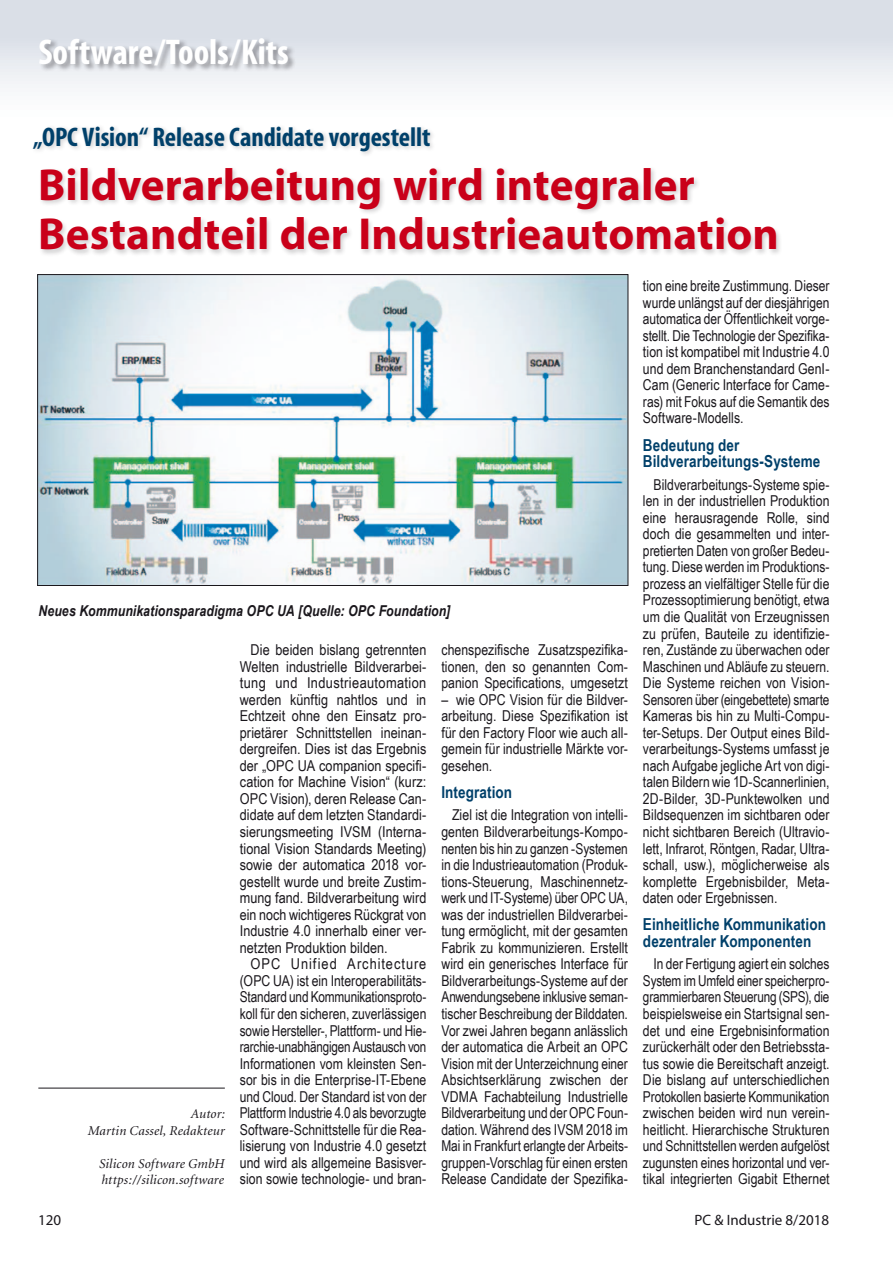
<style>
.page{position:relative;width:893px;height:1263px;background:#fff}
.page>*{position:absolute;margin:0;border:0;box-sizing:border-box;transform-origin:0 0}
.t1{font:700 45px/49.5px "Myriad Pro";letter-spacing:.005em;color:#c90019}
.t2{font:700 condensed 36px "Myriad";color:#fff}
.t3{font:700 condensed 27px "Myriad";color:#00406a}
.t4{font:700 16.5px/16.5px "Arial Narrow";letter-spacing:.005em;color:#00406a}
.t5{font:15px/16.5px "Arial Narrow";color:#1a171c;text-align:justify}
.t6{font:15px/16.5px "Arial Narrow";color:#1a171c;text-align:justify;scale:1.04 1}
.t7{font:italic 700 15px "Arial Narrow";letter-spacing:.005em;color:#1a171c}
.t8{font:15px "Myriad Pro";color:#1a171c}
.t9{font:italic 13.5px/16.5px "Minion";letter-spacing:.01em;color:#1a171c;text-align:right}
</style>
<div class="page">
<div style="left:0;top:0;width:893px;height:128px;background:linear-gradient(to bottom,#d2d8e2,#fff)"></div>
<svg style="left:892px;top:0;width:1px;height:128px"></svg>
<div style="left:39px;top:37px;width:257px;height:36px;background:#1a171c;opacity:.4"></div>
<div style="left:31px;top:124px;width:752px;height:133px;background:#1a171c;opacity:.2"></div>
<hr style="left:38px;top:1088px;width:187px;height:1px;background:#1a171c">
<img style="left:39px;top:276px;width:587px;height:308px">
<h2 class="t2" style="left:38px;top:34px;width:252px">Software/Tools/Kits</h2>
<h3 class="t3" style="left:33px;top:124px;width:399px">„OPC Vision“ Release Candidate vorgestellt</h3>
<h1 class="t1" style="left:38px;top:159px;width:742px">Bildverarbeitung wird integraler<br>Bestandteil der Industrieautomation</h1>
<p class="t7" style="left:38px;top:600px;width:413px">Neues Kommunikationsparadigma OPC UA [Quelle: OPC Foundation]</p>
<p class="t9" style="left:88px;top:1106px;width:139px">Autor:<br>Martin Cassel, Redakteur</p>
<p class="t9" style="left:99px;top:1156px;width:127px;text-align:left">Silicon Software GmbH https://silicon.software</p>
<p class="t5" style="left:240px;top:641px;width:188px;text-indent:11px">Die beiden bislang getrennten Welten industrielle Bildverarbei&shy;tung und Industrieautomation werden künftig nahtlos und in Echtzeit ohne den Einsatz pro&shy;prietärer Schnittstellen ineinan&shy;dergreifen. Dies ist das Ergebnis der „OPC UA companion specifi&shy;cation for Machine Vision“ (kurz:<br>OPC Vision), deren Release Can&shy;didate auf dem letzten Standardi&shy;sierungsmeeting IVSM (Interna&shy;tional Vision Standards Meeting) sowie der automatica 2018 vor&shy;gestellt wurde und breite Zustim&shy;mung fand. Bildverarbeitung wird ein noch wichtigeres Rückgrat von Industrie 4.0 innerhalb einer ver&shy;netzten Produktion bilden.</p>
<p class="t6" style="left:240px;top:955px;width:181px;text-indent:11px">OPC Unified Architecture (OPC UA) ist ein Interoperabilitäts-Standard und Kommunikationsproto&shy;koll für den sicheren, zuverlässigen sowie Hersteller-, Plattform- und Hie&shy;rarchie-unabhängigen Austausch von Informationen vom kleinsten Sen&shy;sor bis in die Enterprise-IT-Ebene und Cloud. Der Standard ist von der Plattform Industrie 4.0 als bevorzugte Software-Schnittstelle für die Rea&shy;lisierung von Industrie 4.0 gesetzt und wird als allgemeine Basisver&shy;sion sowie technologie- und bran-</p>
<p class="t5" style="left:441px;top:641px;width:188px">chenspezifische Zusatzspezifika&shy;tionen, den so genannten Com&shy;panion Specifications, umgesetzt</p>
<p class="t5" style="left:441px;top:691px;width:188px">– wie OPC Vision für die Bildver&shy;arbeitung. Diese Spezifikation ist für den Factory Floor wie auch all&shy;gemein für industrielle Märkte vor&shy;gesehen.</p>
<p class="t4" style="left:441px;top:783px;width:72px">Integration</p>
<p class="t5" style="left:441px;top:806px;width:188px;text-indent:11px">Ziel ist die Integration von intelli&shy;genten Bildverarbeitungs-Kompo&shy;nenten bis hin zu ganzen -Systemen in die Industrieautomation (Produk&shy;tions-Steuerung, Maschinennetz&shy;werk und IT-Systeme) über OPC UA, was der industriellen Bildverarbei&shy;tung ermöglicht, mit der gesamten Fabrik zu kommunizieren. Erstellt wird ein generisches Interface für Bildverarbeitungs-Systeme auf der Anwendungsebene inklusive seman&shy;tischer Beschreibung der Bilddaten.<br>Vor zwei Jahren begann anlässlich der automatica die Arbeit an OPC Vision mit der Unterzeichnung einer Absichtserklärung zwischen der VDMA Fachabteilung Industrielle Bildverarbeitung und der OPC Foun&shy;dation. Während des IVSM 2018 im Mai in Frankfurt erlangte der Arbeits&shy;gruppen-Vorschlag für einen ersten Release Candidate der Spezifika-</p>
<p class="t5" style="left:643px;top:277px;width:188px">tion eine breite Zustimmung. Dieser wurde unlängst auf der diesjährigen automatica der Öffentlichkeit vorge&shy;stellt. Die Technologie der Spezifika&shy;tion ist kompatibel mit Industrie 4.0 und dem Branchenstandard GenI-Cam (Generic Interface for Came&shy;ras) mit Fokus auf die Semantik des Software-Modells.</p>
<p class="t4" style="left:643px;top:436px;width:179px">Bedeutung der<br>Bildverarbeitungs-Systeme</p>
<p class="t5" style="left:643px;top:475px;width:188px;text-indent:11px">Bildverarbeitungs-Systeme spie&shy;len in der industriellen Produktion eine herausragende Rolle, sind doch die gesammelten und inter&shy;pretierten Daten von großer Bedeu&shy;tung. Diese werden im Produktions&shy;prozess an vielfältiger Stelle für die Prozessoptimierung benötigt, etwa um die Qualität von Erzeugnissen zu prüfen, Bauteile zu identifizie&shy;ren, Zustände zu überwachen oder Maschinen und Abläufe zu steuern.<br>Die Systeme reichen von Vision-Sensoren über (eingebettete) smarte Kameras bis hin zu Multi-Compu&shy;ter-Setups. Der Output eines Bild&shy;verarbeitungs-Systems umfasst je nach Aufgabe jegliche Art von digi&shy;talen Bildern wie 1D-Scannerlinien, 2D-Bilder, 3D-Punktewolken und Bildsequenzen im sichtbaren oder nicht sichtbaren Bereich (Ultravio&shy;lett, Infrarot, Röntgen, Radar, Ultra&shy;schall, usw.), möglicherweise als komplette Ergebnisbilder, Meta&shy;daten oder Ergebnissen.</p>
<p class="t4" style="left:643px;top:915px;width:185px">Einheitliche Kommunikation dezentraler Komponenten</p>
<p class="t5" style="left:643px;top:955px;width:188px;text-indent:11px">In der Fertigung agiert ein solches System im Umfeld einer speicherpro&shy;grammierbaren Steuerung (SPS), die beispielsweise ein Startsignal sen&shy;det und eine Ergebnisinformation zurückerhält oder den Betriebssta&shy;tus sowie die Bereitschaft anzeigt.<br>Die bislang auf unterschiedlichen Protokollen basierte Kommunikation zwischen beiden wird nun verein&shy;heitlicht. Hierarchische Strukturen und Schnittstellen werden aufgelöst zugunsten eines horizontal und ver&shy;tikal integrierten Gigabit Ethernet</p>
<p class="t8" style="left:38px;top:1210px;width:25px">120</p>
<p class="t8" style="left:695px;top:1210px;width:136px">PC &amp; Industrie 8/2018</p>
</div>
